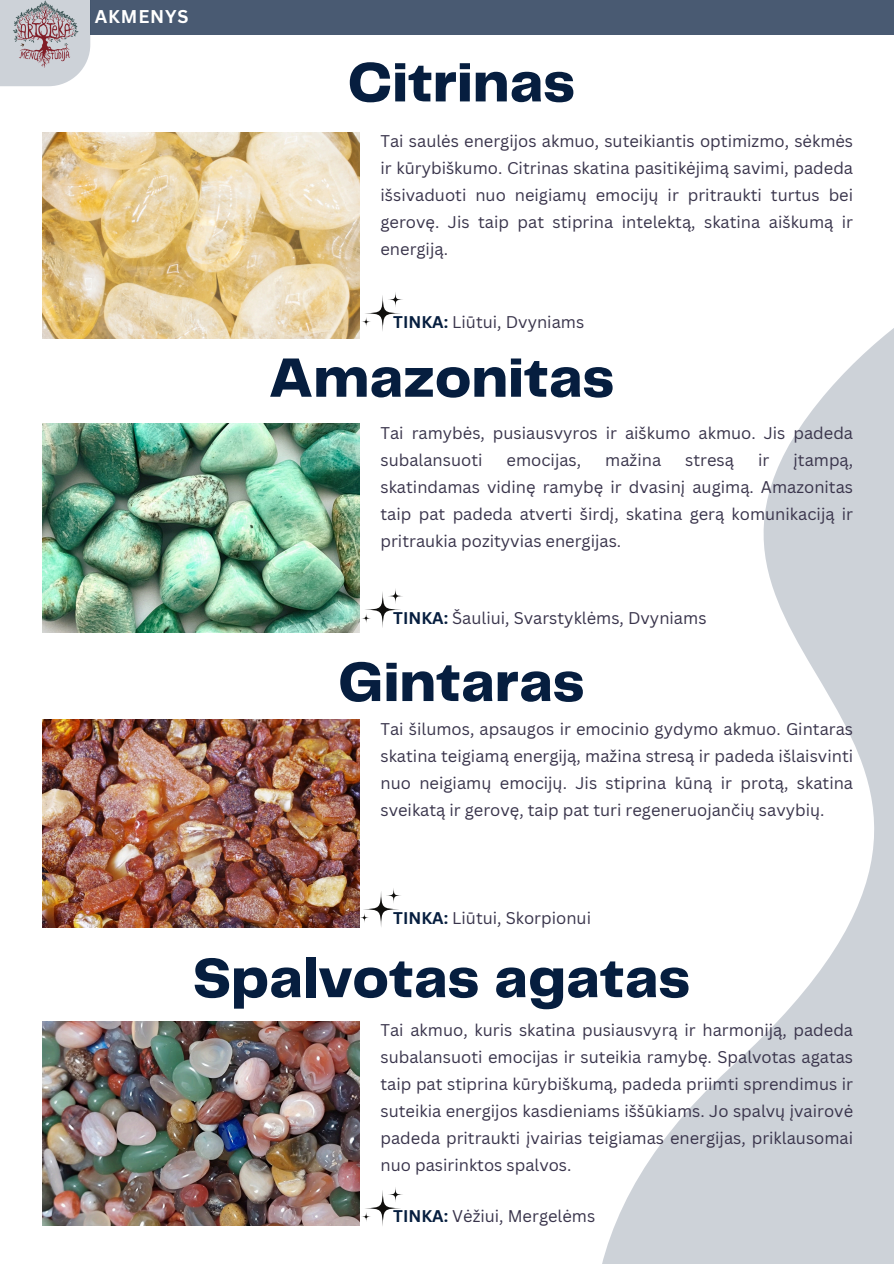
<style>
.page{position:relative;width:894px;height:1264px;background:#fff}
.page>*{position:absolute;margin:0;border:0;box-sizing:border-box;transform-origin:0 0}
.t1{font:800 57.45px "Telegraf";color:#061e3f}
.t2{font:700 18px "Canva Sans";letter-spacing:.05em;color:#fff}
.t3{font:16.5px/27px "Canva Sans";color:#39344b;text-align:justify}
.s1{font-weight:700;color:#061e3f}
</style>
<div class="page">
<svg style="left:602px;top:329px;width:291px;height:934px"></svg>
<img style="left:43px;top:132px;width:316px;height:206px">
<img style="left:43px;top:423px;width:316px;height:210px">
<img style="left:43px;top:720px;width:316px;height:207px">
<img style="left:43px;top:1021px;width:316px;height:204px">
<div style="left:90px;top:0;width:803px;height:34px;background:#495a72"></div>
<svg style="left:0;top:0;width:90px;height:86px;background:#d3d7dd"></svg>
<img style="left:8px;top:0;width:72px;height:70px">
<svg style="left:364px;top:294px;width:37px;height:38px"></svg>
<svg style="left:360px;top:316px;width:11px;height:11px"></svg>
<svg style="left:387px;top:291px;width:16px;height:17px"></svg>
<svg style="left:364px;top:591px;width:37px;height:37px"></svg>
<svg style="left:360px;top:613px;width:11px;height:10px"></svg>
<svg style="left:387px;top:588px;width:16px;height:16px"></svg>
<svg style="left:362px;top:890px;width:37px;height:37px"></svg>
<svg style="left:359px;top:912px;width:10px;height:11px"></svg>
<svg style="left:385px;top:887px;width:17px;height:16px"></svg>
<svg style="left:364px;top:1189px;width:37px;height:37px"></svg>
<svg style="left:360px;top:1211px;width:11px;height:11px"></svg>
<svg style="left:387px;top:1186px;width:16px;height:16px"></svg>
<p class="t2" style="left:95px;top:4px;width:95px">AKMENYS</p>
<p class="t1" style="left:347px;top:58px;width:229px">Citrinas</p>
<p class="t3" style="left:380px;top:127px;width:474px">Tai saulės energijos akmuo, suteikiantis optimizmo, sėkmės ir kūrybiškumo. Citrinas skatina pasitikėjimą savimi, padeda išsivaduoti nuo neigiamų emocijų ir pritraukti turtus bei gerovę. Jis taip pat stiprina intelektą, skatina aiškumą ir energiją.</p>
<p class="t3" style="left:393px;top:308px;width:192px"><span class="s1">TINKA:</span> Liūtui, Dvyniams</p>
<p class="t1" style="left:268px;top:353px;width:347px">Amazonitas</p>
<p class="t3" style="left:380px;top:418px;width:474px">Tai ramybės, pusiausvyros ir aiškumo akmuo. Jis padeda subalansuoti</p>
<p class="t3" style="left:380px;top:445px;width:474px;text-indent:413px">įtampą, skatindamas vidinę ramybę ir dvasinį augimą. Amazonitas taip pat padeda atverti širdį, skatina gerą komunikaciją ir pritraukia pozityvias energijas.</p>
<p class="t3" style="left:506px;top:445px;width:76px">emocijas,</p>
<p class="t3" style="left:605px;top:445px;width:57px">mažina</p>
<p class="t3" style="left:685px;top:445px;width:50px">stresą</p>
<p class="t3" style="left:758px;top:445px;width:13px">ir</p>
<h2 class="t3" style="left:393px;top:604px;width:315px"><span class="s1">TINKA:</span> Šauliui, Svarstyklėms, Dvyniams</h2>
<p class="t1" style="left:338px;top:657px;width:248px">Gintaras</p>
<h1 class="t3" style="left:380px;top:715px;width:474px">Tai šilumos, apsaugos ir emocinio gydymo akmuo. Gintaras skatina teigiamą energiją, mažina stresą ir padeda išlaisvinti nuo neigiamų emocijų. Jis stiprina kūną ir protą, skatina sveikatą ir gerovę, taip pat turi regeneruojančių savybių.</h1>
<h1 class="t3" style="left:393px;top:903px;width:199px"><span class="s1">TINKA:</span> Liūtui, Skorpionui</h1>
<p class="t1" style="left:192px;top:953px;width:498px">Spalvotas agatas</p>
<p class="t3" style="left:380px;top:1016px;width:474px">Tai akmuo, kuris skatina pusiausvyrą ir harmoniją, padeda subalansuoti emocijas ir suteikia ramybę. Spalvotas agatas taip pat stiprina kūrybiškumą, padeda priimti sprendimus ir suteikia energijos kasdieniams iššūkiams. Jo spalvų įvairovė padeda pritraukti įvairias teigiamas energijas, priklausomai nuo pasirinktos spalvos.</p>
<p class="t3" style="left:393px;top:1201px;width:203px"><span class="s1">TINKA:</span> Vėžiui, Mergelėms</p>
</div>
